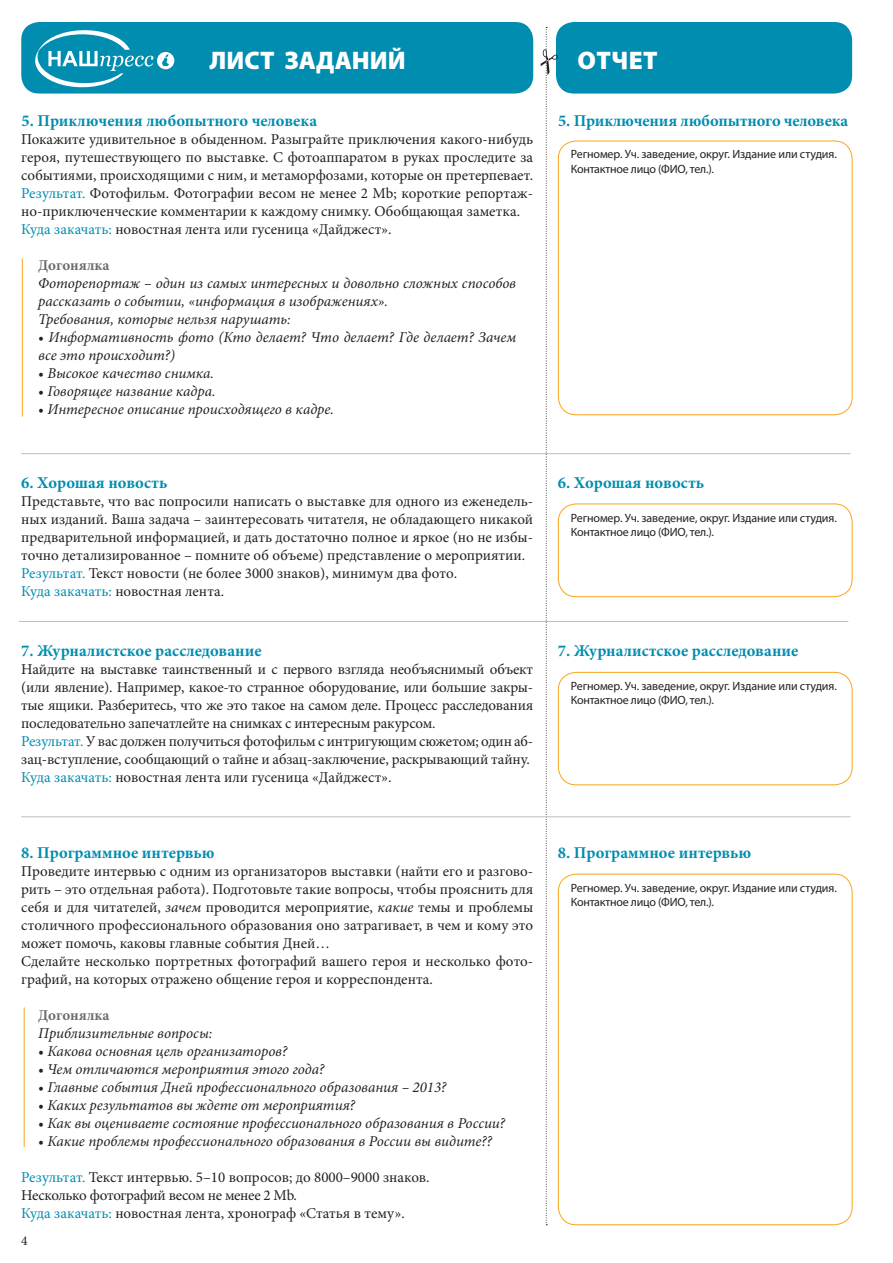
<style>
.page{position:relative;width:893px;height:1263px;background:#fff}
.page>*{position:absolute;margin:0;border:0;box-sizing:border-box;transform-origin:0 0}
.t1{font:900 25.5px "Myriad Pro";color:#fff}
.t2{font:700 16.5px "Minion Pro";color:#008db0}
.t3{font:15px/18px "Minion Pro";letter-spacing:-.005em;color:#231f20}
.t4{font:italic 15px/18px "Minion Pro";color:#231f20}
.t5{font:700 15px "Minion Pro";color:#6c6d70}
.t6{font:13.5px "Minion Pro";color:#231f20}
.t7{font:12px/14.4px "Myriad Pro";letter-spacing:-.01em;color:#231f20}
.s1{color:#008db0}
.s2{font-style:italic}
</style>
<div class="page">
<div style="left:21px;top:22px;width:512px;height:72px;background:#008db0;border-radius:18px"></div>
<div style="left:556px;top:22px;width:296px;height:72px;background:#008db0;border-radius:18px"></div>
<svg style="left:35px;top:30px;width:139px;height:58px"></svg>
<hr style="left:21px;top:453px;width:829px;height:1px;background:#bcbdc0">
<hr style="left:19px;top:621px;width:829px;height:1px;background:#bcbdc0">
<hr style="left:21px;top:816px;width:829px;height:1px;background:#bcbdc0">
<div style="left:558px;top:141px;width:294px;height:274px;border:1px solid #f9a51b;border-radius:18px"></div>
<div style="left:558px;top:503px;width:294px;height:94px;border:1px solid #f9a51b;border-radius:18px"></div>
<div style="left:558px;top:672px;width:294px;height:113px;border:1px solid #f9a51b;border-radius:18px"></div>
<div style="left:558px;top:874px;width:294px;height:351px;border:1px solid #f9a51b;border-radius:18px"></div>
<hr style="left:24px;top:1007px;width:1px;height:140px;background:#f9a51b">
<hr style="left:22px;top:258px;width:1px;height:159px;background:#f9a51b">
<svg style="left:541px;top:27px;width:17px;height:1198px"></svg>
<h1 class="t1" style="left:209px;top:43px;width:198px">ЛИСТ ЗАДАНИЙ</h1>
<h1 class="t1" style="left:577px;top:43px;width:81px">отчет</h1>
<p class="t2" style="left:21px;top:109px;width:297px">5. Приключения любопытного человека</p>
<p class="t3" style="left:21px;top:130px;width:513px">Покажите удивительное в обыденном. Разыграйте приключения какого-нибудь героя, путешествующего по выставке. С фотоаппаратом в руках проследите за событиями, происходящими с ним, и метаморфозами, которые он претерпевает.<br><span class="s1">Результат.</span> Фотофильм. Фотографии весом не менее 2 Mb; короткие репортаж&shy;но-приключенческие комментарии к каждому снимку. Обобщающая заметка.<br><span class="s1">Куда закачать:</span> новостная лента или гусеница «Дайджест».</p>
<p class="t5" style="left:38px;top:254px;width:73px">Догонялка</p>
<p class="t4" style="left:38px;top:274px;width:479px">Фоторепортаж – один из самых интересных и довольно сложных способов рассказать о событии, «информация в изображениях».<br>Требования, которые нельзя нарушать:</p>
<p class="t4" style="left:38px;top:328px;width:479px">• Информативность фото (Кто делает? Что делает? Где делает? Зачем все это происходит?)</p>
<p class="t4" style="left:38px;top:364px;width:177px">• Высокое качество снимка.</p>
<p class="t4" style="left:38px;top:382px;width:179px">• Говорящее название кадра.</p>
<p class="t4" style="left:38px;top:400px;width:297px">• Интересное описание происходящего в кадре.</p>
<p class="t2" style="left:21px;top:471px;width:148px">6. Хорошая новость</p>
<p class="t3" style="left:21px;top:492px;width:513px">Представьте, что вас попросили написать о выставке для одного из еженедель&shy;ных изданий. Ваша задача – заинтересовать читателя, не обладающего никакой предварительной информацией, и дать достаточно полное и яркое (но не избы&shy;точно детализированное – помните об объеме) представление о мероприятии.<br><span class="s1">Результат.</span> Текст новости (не более 3000 знаков), минимум два фото.<br><span class="s1">Куда закачать:</span> новостная лента.</p>
<p class="t2" style="left:21px;top:639px;width:242px">7. Журналистское расследование</p>
<p class="t3" style="left:21px;top:660px;width:513px">Найдите на выставке таинственный и с первого взгляда необъяснимый объект (или явление). Например, какое-то странное оборудование, или большие закры&shy;тые ящики. Разберитесь, что же это такое на самом деле. Процесс расследования последовательно запечатлейте на снимках с интересным ракурсом.<br><span class="s1">Результат.</span> У вас должен получиться фотофильм с интригующим сюжетом; один аб&shy;зац-вступление, сообщающий о тайне и абзац-заключение, раскрывающий тайну.<br><span class="s1">Куда закачать:</span> новостная лента или гусеница «Дайджест».</p>
<p class="t2" style="left:21px;top:841px;width:195px">8. Программное интервью</p>
<p class="t3" style="left:21px;top:862px;width:513px">Проведите интервью с одним из организаторов выставки (найти его и разгово&shy;рить – это отдельная работа). Подготовьте такие вопросы, чтобы прояснить для себя и для читателей, <span class="s2">зачем</span> проводится мероприятие, <span class="s2">какие</span> темы и проблемы столичного профессионального образования оно затрагивает, в чем и кому это может помочь, каковы главные события Дней…<br>Сделайте несколько портретных фотографий вашего героя и несколько фото&shy;графий, на которых отражено общение героя и корреспондента.</p>
<p class="t5" style="left:38px;top:1004px;width:73px">Догонялка</p>
<p class="t4" style="left:38px;top:1024px;width:176px">Приблизительные вопросы:</p>
<p class="t4" style="left:38px;top:1042px;width:251px">• Какова основная цель организаторов?</p>
<p class="t4" style="left:38px;top:1060px;width:288px">• Чем отличаются мероприятия этого года?</p>
<p class="t4" style="left:38px;top:1078px;width:410px">• Главные события Дней профессионального образования – 2013?</p>
<p class="t4" style="left:38px;top:1096px;width:318px">• Каких результатов вы ждете от мероприятия?</p>
<p class="t4" style="left:38px;top:1114px;width:468px">• Как вы оцениваете состояние профессионального образования в России?</p>
<p class="t4" style="left:38px;top:1132px;width:455px">• Какие проблемы профессионального образования в России вы видите??</p>
<p class="t3" style="left:21px;top:1168px;width:410px"><span class="s1">Результат.</span> Текст интервью. 5–10 вопросов; до 8000–9000 знаков.<br>Несколько фотографий весом не менее 2 Mb.<br><span class="s1">Куда закачать:</span> новостная лента, хронограф «Статья в тему».</p>
<p class="t6" style="left:21px;top:1232px;width:8px">4</p>
<p class="t2" style="left:558px;top:109px;width:292px">5. Приключения любопытного человека</p>
<p class="t7" style="left:571px;top:147px;width:267px">Регномер. Уч. заведение, округ. Издание или студия.<br>Контактное лицо (ФИО, тел.).</p>
<p class="t2" style="left:558px;top:471px;width:148px">6. Хорошая новость</p>
<p class="t7" style="left:571px;top:510px;width:267px">Регномер. Уч. заведение, округ. Издание или студия.<br>Контактное лицо (ФИО, тел.).</p>
<p class="t2" style="left:558px;top:639px;width:242px">7. Журналистское расследование</p>
<p class="t7" style="left:571px;top:678px;width:267px">Регномер. Уч. заведение, округ. Издание или студия.<br>Контактное лицо (ФИО, тел.).</p>
<p class="t2" style="left:558px;top:841px;width:195px">8. Программное интервью</p>
<p class="t7" style="left:571px;top:880px;width:267px">Регномер. Уч. заведение, округ. Издание или студия.<br>Контактное лицо (ФИО, тел.).</p>
</div>
